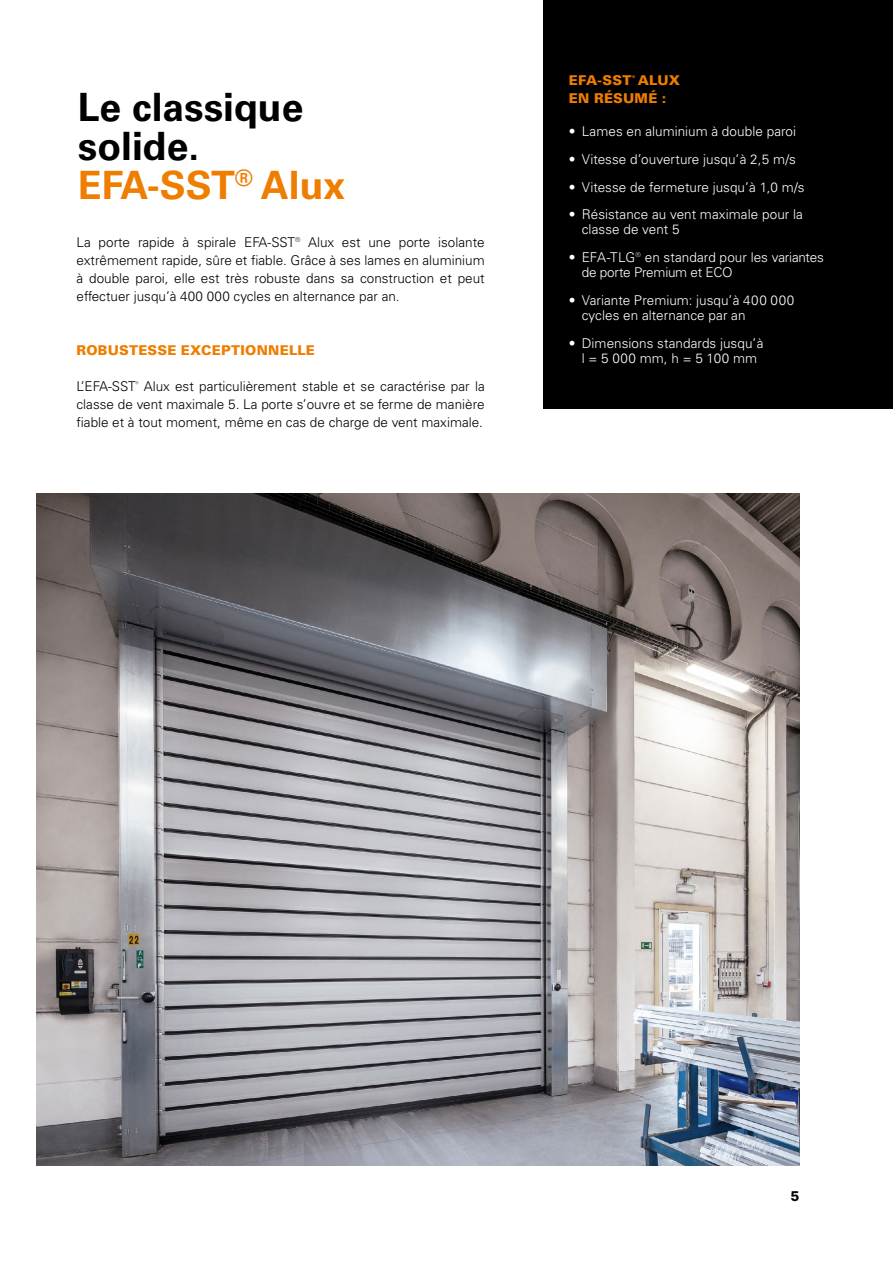
<style>
.page{position:relative;width:893px;height:1263px;background:#fff}
.page>*{position:absolute;margin:0;border:0;box-sizing:border-box;transform-origin:0 0}
.t1{font:700 39px/39px "Univers LT Pro 65";color:#000}
.t2{font:300 13.5px/18px "Univers LT Pro 45";color:#000;text-align:justify}
.t3{font:300 13.5px/15px "Univers LT Pro 45";letter-spacing:.005em;color:#fff}
.t4{font:900 13.5px/18px "Univers LT Pro 75";letter-spacing:.015em;color:#ef7d00}
.t5{font:800 13.5px "Inter";color:#000}
.s1{color:#ef7d00}
</style>
<div class="page">
<div style="left:544px;top:0;width:349px;height:409px;background:#000"></div>
<img style="left:36px;top:494px;width:763px;height:671px">
<h1 class="t1" style="left:78px;top:86px;width:269px">Le classique solide.<br><span class="s1">EFA-SST</span><sup>®</sup> <span class="s1">Alux</span></h1>
<p class="t2" style="left:77px;top:233px;width:410px">La porte rapide à spirale EFA-SST® Alux est une porte isolante extrêmement rapide, sûre et fiable. Grâce à ses lames en aluminium à double paroi, elle est très robuste dans sa construction et peut effectuer jusqu’à 400 000 cycles en alternance par an.</p>
<p class="t4" style="left:77px;top:341px;width:240px">ROBUSTESSE EXCEPTIONNELLE</p>
<p class="t2" style="left:77px;top:377px;width:410px">L’EFA-SST<sup>®</sup> Alux est particulièrement stable et se caractérise par la classe de vent maximale 5. La porte s’ouvre et se ferme de manière fiable et à tout moment, même en cas de charge de vent maximale.</p>
<p class="t4" style="left:569px;top:71px;width:113px">EFA-SST<sup>®</sup> ALUX<br>EN RÉSUMÉ :</p>
<p class="t3" style="left:569px;top:123px;width:229px">• Lames en aluminium à double paroi</p>
<p class="t3" style="left:569px;top:151px;width:228px">• Vitesse d’ouverture jusqu’à 2,5 m/s</p>
<p class="t3" style="left:569px;top:179px;width:237px">• Vitesse de fermeture jusqu’à 1,0 m/s</p>
<p class="t3" style="left:582px;top:207px;width:223px;text-indent:-13px">• Résistance au vent maximale pour la classe de vent 5</p>
<p class="t3" style="left:582px;top:249px;width:244px;text-indent:-13px">• EFA-TLG® en standard pour les variantes de porte Premium et ECO</p>
<p class="t3" style="left:582px;top:292px;width:214px;text-indent:-13px">• Variante Premium: jusqu’à 400 000 cycles en alternance par an</p>
<p class="t3" style="left:569px;top:335px;width:196px;text-align:center">• Dimensions standards jusqu’à l = 5 000 mm, h = 5 100 mm</p>
<p class="t5" style="left:791px;top:1186px;width:10px">5</p>
</div>
